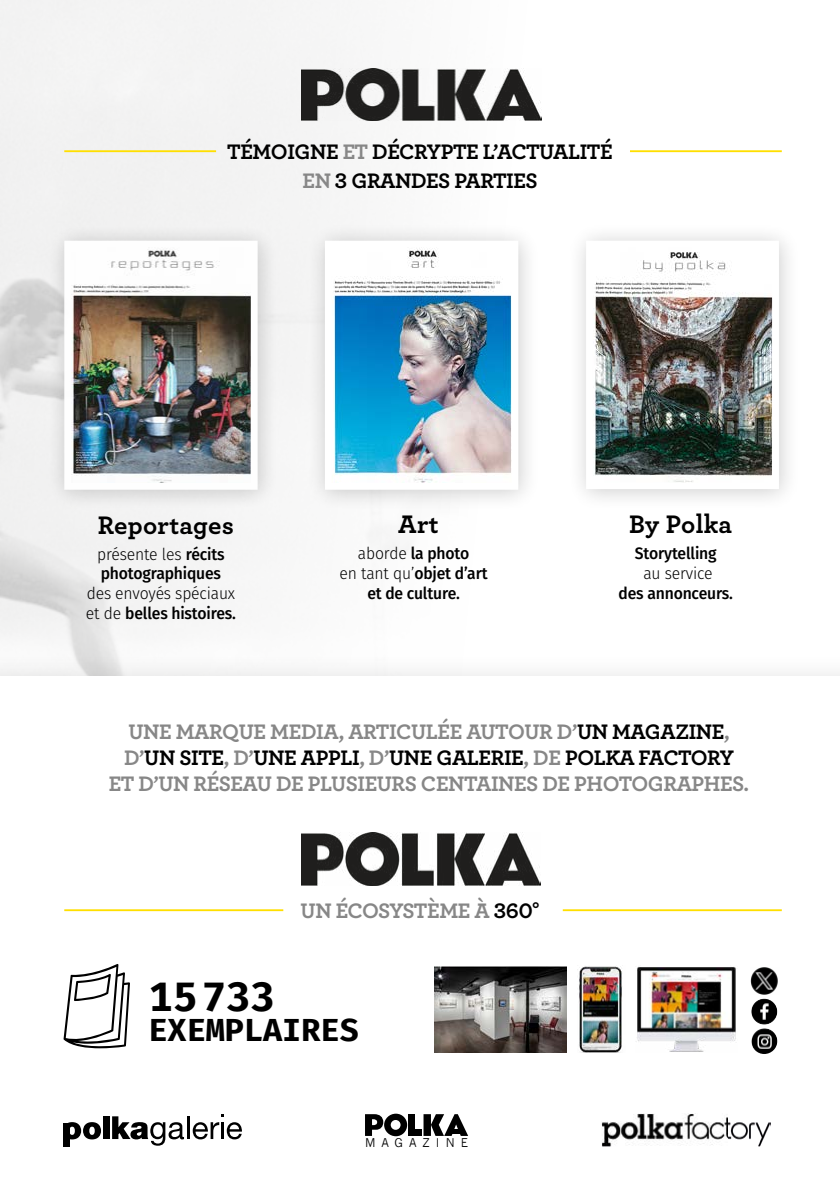
<style>
.page{position:relative;width:840px;height:1191px;background:#fff}
.page>*{position:absolute;margin:0;border:0;box-sizing:border-box;transform-origin:0 0}
.t1{font:700 41px "Fira Mono";color:#000}
.t2{font:700 31.8px "Fira Mono";color:#000}
.t3{font:700 26.6px "Archer";letter-spacing:.01em;color:#000}
.t4{font:700 22px/26px "Archer";letter-spacing:-.02em;color:#878787;text-align:center}
.t5{font:700 22px/28.8px "Archer";letter-spacing:-.02em;color:#000;text-align:center}
.t6{font:500 16.6px/19.8px "Fira Sans";letter-spacing:-.01em;color:#000;scale:.95 1}
.t7{font:300 16.6px/19.8px "Fira Sans";letter-spacing:-.01em;color:#000;scale:.95 1}
.t8{font:11.8px "News Gothic";letter-spacing:.51em;color:#000}
.s1{color:#878787}
.s2{font-weight:300}
.s3{font-weight:500}
.s4{color:#000}
</style>
<div class="page">
<img style="left:0;top:0;width:782px;height:652px">
<img style="left:301px;top:68px;width:240px;height:52px">
<div style="left:0;top:652px;width:839px;height:539px;background:#f9f9f9"></div>
<div style="left:0;top:676px;width:839px;height:515px;background:#fff"></div>
<img style="left:636px;top:966px;width:100px;height:86px">
<img style="left:577px;top:966px;width:45px;height:86px">
<img style="left:434px;top:966px;width:132px;height:86px">
<svg style="left:63px;top:964px;width:67px;height:85px"></svg>
<img style="left:750px;top:998px;width:26px;height:26px;border-radius:13px">
<img style="left:750px;top:1028px;width:26px;height:26px;border-radius:13px">
<img style="left:750px;top:967px;width:28px;height:27px">
<div style="left:103px;top:1116px;width:6px;height:23px;background:#000"></div>
<svg style="left:112px;top:1116px;width:72px;height:29px"></svg>
<hr style="left:187px;top:1116px;width:2px;height:23px;background:#000">
<svg style="left:193px;top:1122px;width:26px;height:17px"></svg>
<hr style="left:221px;top:1122px;width:3px;height:17px;background:#000">
<svg style="left:227px;top:1122px;width:15px;height:17px"></svg>
<svg style="left:68px;top:1122px;width:33px;height:17px"></svg>
<div style="left:63px;top:1123px;width:6px;height:23px;background:#000"></div>
<img style="left:601px;top:1113px;width:168px;height:33px">
<svg style="left:365px;top:1113px;width:42px;height:23px"></svg>
<div style="left:408px;top:1114px;width:7px;height:22px;background:#000"></div>
<div style="left:408px;top:1129px;width:14px;height:7px;background:#000"></div>
<svg style="left:423px;top:1114px;width:45px;height:22px"></svg>
<div style="left:46px;top:222px;width:234px;height:290px;background:#000;opacity:.2"></div>
<img style="left:72px;top:249px;width:177px;height:233px">
<div style="left:64px;top:241px;width:193px;height:249px;border:7px solid #fff"></div>
<div style="left:306px;top:222px;width:234px;height:290px;background:#000;opacity:.2"></div>
<img style="left:333px;top:249px;width:177px;height:233px">
<div style="left:567px;top:222px;width:234px;height:289px;background:#000;opacity:.2"></div>
<img style="left:593px;top:249px;width:177px;height:232px">
<img style="left:301px;top:833px;width:239px;height:52px">
<hr style="left:64px;top:150px;width:152px;height:2px;background:#ffdf00">
<hr style="left:64px;top:909px;width:219px;height:2px;background:#ffdf00">
<hr style="left:629px;top:150px;width:152px;height:2px;background:#ffdf00">
<hr style="left:562px;top:909px;width:219px;height:2px;background:#ffdf00">
<p class="t5" style="left:227px;top:136px;width:387px">TÉMOIGNE <span class="s1">ET</span> DÉCRYPTE L’ACTUALITÉ<br><span class="s1">EN</span> 3 GRANDES PARTIES</p>
<p class="t3" style="left:98px;top:504px;width:138px">Reportages</p>
<p class="t6" style="left:97px;top:543px;width:136px"><span class="s2">présente les</span> récits photographiques</p>
<p class="t7" style="left:86px;top:583px;width:159px">des envoyés spéciaux et de <span class="s3">belles histoires.</span></p>
<p class="t3" style="left:398px;top:503px;width:42px">Art</p>
<p class="t6" style="left:339px;top:543px;width:157px;text-align:center"><span class="s2">aborde</span> la photo<br><span class="s2">en tant qu’</span>objet d’art et de culture.</p>
<p class="t3" style="left:629px;top:503px;width:104px">By Polka</p>
<p class="t6" style="left:634px;top:543px;width:87px">Storytelling</p>
<p class="t7" style="left:643px;top:563px;width:74px">au service</p>
<p class="t6" style="left:618px;top:583px;width:122px">des annonceurs.</p>
<p class="t4" style="left:109px;top:717px;width:641px">UNE MARQUE MEDIA, ARTICULÉE AUTOUR D’<span class="s4">UN MAGAZINE</span>,<br>D’<span class="s4">UN SITE</span>, D’<span class="s4">UNE APPLI</span>, D’<span class="s4">UNE GALERIE</span>, DE <span class="s4">POLKA FACTORY<br></span>ET D’UN RÉSEAU DE PLUSIEURS CENTAINES DE PHOTOGRAPHES.</p>
<p class="t4" style="left:300px;top:896px;width:240px">UN ÉCOSYSTÈME À <span class="s4">360°</span></p>
<h1 class="t1" style="left:148px;top:968px;width:128px">15733</h1>
<h2 class="t2" style="left:148px;top:1008px;width:212px">EXEMPLAIRES</h2>
<p class="t8" style="left:365px;top:1135px;width:105px">MAGAZINE</p>
</div>
